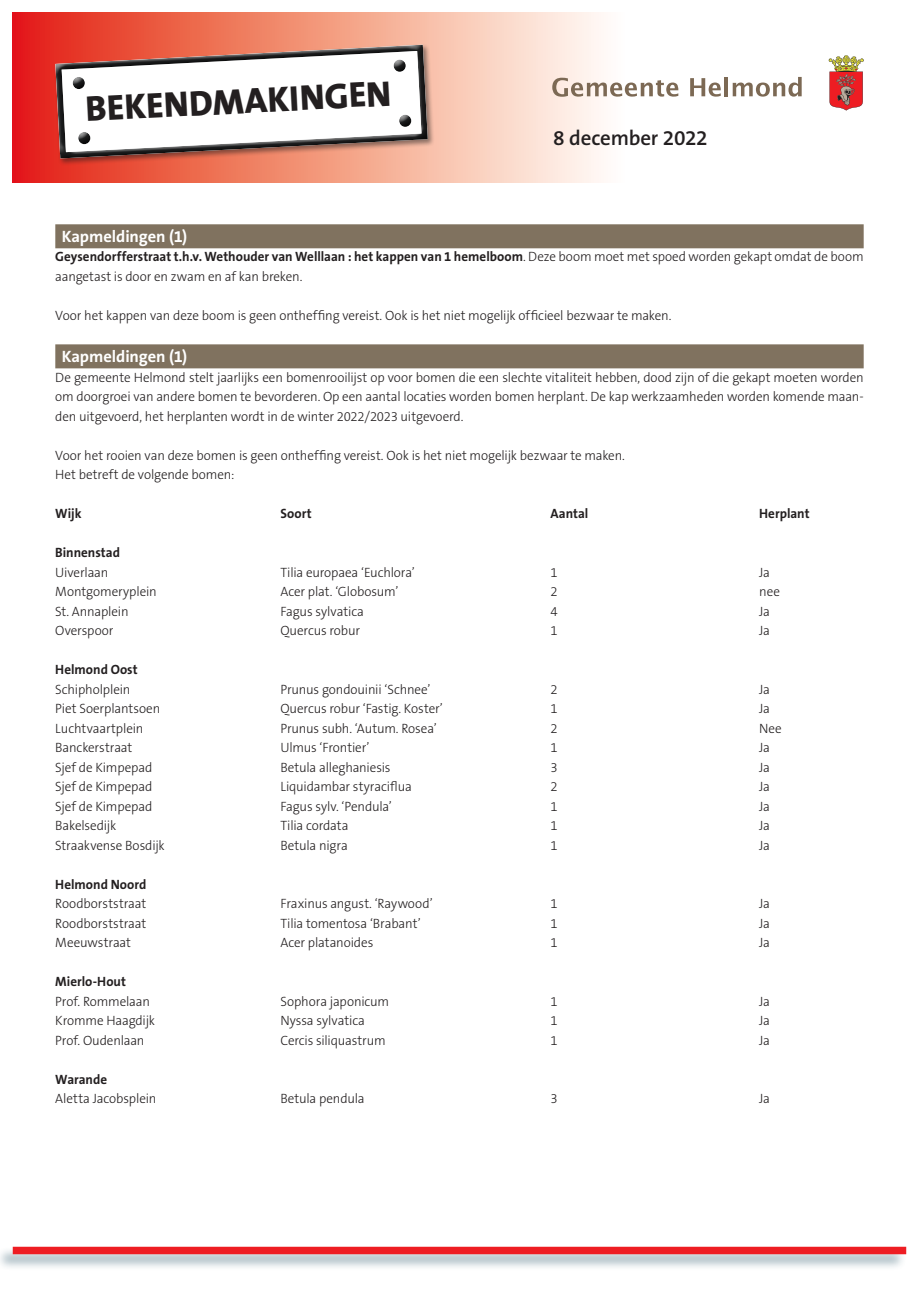
<style>
.page{position:relative;width:919px;height:1289px;background:#fff}
.page>*{position:absolute;margin:0;border:0;box-sizing:border-box;transform-origin:0 0}
.t1{font:800 36px "The Sans B8";color:#231f20}
.t2{font:600 21px "The Sans B6";letter-spacing:-.01em;color:#231f20}
.Titel_in_balk__warm{font:700 16.5px "The Sans B7";letter-spacing:-.005em;color:#fff}
.Bekendmakingen_platt{font:300 13.5px/19.5px "The Sans B3";letter-spacing:-.01em;color:#231f20}
.Bekendmakingen_platt-2{font:700 13.5px "The Sans B7";color:#231f20}
.s1{font-family:"The Sans B7";font-weight:700}
</style>
<div class="page">
<div style="left:55px;top:224px;width:808px;height:24px;background:#80725f"></div>
<div style="left:55px;top:344px;width:808px;height:24px;background:#80725f"></div>
<div style="left:0;top:1246px;width:906px;height:24px;background:#3f6778;opacity:.5"></div>
<div style="left:13px;top:1246px;width:893px;height:8px;background:#ee1d23"></div>
<div style="left:13px;top:13px;width:616px;height:170px;background:linear-gradient(to right,#e4230b,#fffff8)"></div>
<svg style="left:552px;top:78px;width:126px;height:19px"></svg>
<svg style="left:690px;top:78px;width:30px;height:19px"></svg>
<hr style="left:724px;top:77px;width:4px;height:19px;background:#7c6954">
<svg style="left:732px;top:77px;width:69px;height:20px"></svg>
<svg style="left:828px;top:55px;width:35px;height:56px"></svg>
<div style="left:54px;top:43px;width:381px;height:123px;background:#1d1e1f;opacity:.5"></div>
<svg style="left:55px;top:44px;width:374px;height:115px"></svg>
<div style="left:73px;top:75px;width:14px;height:11px;background:#fff"></div>
<div style="left:73px;top:77px;width:14px;height:15px;background:#1d1e1f;opacity:.75"></div>
<div style="left:393px;top:58px;width:15px;height:11px;background:#fff;opacity:.75"></div>
<div style="left:393px;top:60px;width:15px;height:14px;background:#1d1e1f;opacity:.75"></div>
<div style="left:78px;top:130px;width:15px;height:11px;background:#fff"></div>
<div style="left:78px;top:132px;width:15px;height:15px;background:#1d1e1f;opacity:.75"></div>
<div style="left:399px;top:113px;width:14px;height:11px;background:#fff"></div>
<div style="left:399px;top:115px;width:14px;height:14px;background:#1d1e1f;opacity:.75"></div>
<h1 class="t1" style="left:85px;top:90px;width:307px;rotate:-3deg">BEKENDMAKINGEN</h1>
<h2 class="t2" style="left:553px;top:126px;width:156px">8 december 2022</h2>
<h1 class="Titel_in_balk__warm" style="left:62px;top:227px;width:127px">Kapmeldingen (1)</h1>
<p class="Bekendmakingen_platt" style="left:55px;top:247px;width:809px"><span class="s1">Geysendorfferstraat t.h.v. Wethouder van Welllaan : het kappen van 1 hemelboom</span>. Deze boom moet met spoed worden gekapt omdat de boom aangetast is door en zwam en af kan breken.</p>
<p class="Bekendmakingen_platt" style="left:55px;top:306px;width:617px">Voor het kappen van deze boom is geen ontheffing vereist. Ook is het niet mogelijk officieel bezwaar te maken.</p>
<h1 class="Titel_in_balk__warm" style="left:62px;top:347px;width:127px">Kapmeldingen (1)</h1>
<p class="Bekendmakingen_platt" style="left:55px;top:367px;width:809px;text-align:justify">De gemeente Helmond stelt jaarlijks een bomenrooilijst op voor bomen die een slechte vitaliteit hebben, dood zijn of die gekapt moeten worden om doorgroei van andere bomen te bevorderen. Op een aantal locaties worden bomen herplant. De kap werkzaamheden worden komende maan&shy;den uitgevoerd, het herplanten wordt in de winter 2022/2023 uitgevoerd.</p>
<p class="Bekendmakingen_platt" style="left:55px;top:445px;width:571px">Voor het rooien van deze bomen is geen ontheffing vereist. Ook is het niet mogelijk bezwaar te maken.</p>
<p class="Bekendmakingen_platt" style="left:55px;top:465px;width:181px">Het betreft de volgende bomen:</p>
<p class="Bekendmakingen_platt-2" style="left:55px;top:506px;width:28px">Wijk</p>
<p class="Bekendmakingen_platt-2" style="left:280px;top:506px;width:33px">Soort</p>
<p class="Bekendmakingen_platt-2" style="left:550px;top:506px;width:39px">Aantal</p>
<p class="Bekendmakingen_platt-2" style="left:759px;top:506px;width:52px">Herplant</p>
<p class="Bekendmakingen_platt-2" style="left:55px;top:545px;width:66px">Binnenstad</p>
<p class="Bekendmakingen_platt" style="left:55px;top:562px;width:54px">Uiverlaan</p>
<p class="Bekendmakingen_platt" style="left:280px;top:562px;width:136px">Tilia europaea ‘Euchlora’</p>
<p class="Bekendmakingen_platt" style="left:550px;top:562px;width:9px">1</p>
<p class="Bekendmakingen_platt" style="left:759px;top:562px;width:12px">Ja</p>
<p class="Bekendmakingen_platt" style="left:55px;top:582px;width:103px">Montgomeryplein</p>
<p class="Bekendmakingen_platt" style="left:280px;top:582px;width:119px">Acer plat. ‘Globosum’</p>
<p class="Bekendmakingen_platt" style="left:550px;top:582px;width:9px">2</p>
<p class="Bekendmakingen_platt" style="left:759px;top:582px;width:22px">nee</p>
<p class="Bekendmakingen_platt" style="left:55px;top:601px;width:75px">St. Annaplein</p>
<p class="Bekendmakingen_platt" style="left:280px;top:601px;width:85px">Fagus sylvatica</p>
<p class="Bekendmakingen_platt" style="left:550px;top:601px;width:9px">4</p>
<p class="Bekendmakingen_platt" style="left:759px;top:601px;width:12px">Ja</p>
<p class="Bekendmakingen_platt" style="left:55px;top:621px;width:60px">Overspoor</p>
<p class="Bekendmakingen_platt" style="left:280px;top:621px;width:81px">Quercus robur</p>
<p class="Bekendmakingen_platt" style="left:550px;top:621px;width:9px">1</p>
<p class="Bekendmakingen_platt" style="left:759px;top:621px;width:12px">Ja</p>
<p class="Bekendmakingen_platt-2" style="left:55px;top:662px;width:84px">Helmond Oost</p>
<p class="Bekendmakingen_platt" style="left:55px;top:679px;width:77px">Schipholplein</p>
<p class="Bekendmakingen_platt" style="left:280px;top:679px;width:152px">Prunus gondouinii ‘Schnee’</p>
<p class="Bekendmakingen_platt" style="left:550px;top:679px;width:9px">2</p>
<p class="Bekendmakingen_platt" style="left:759px;top:679px;width:12px">Ja</p>
<p class="Bekendmakingen_platt" style="left:55px;top:699px;width:106px">Piet Soerplantsoen</p>
<p class="Bekendmakingen_platt" style="left:280px;top:699px;width:164px">Quercus robur ‘Fastig. Koster’</p>
<p class="Bekendmakingen_platt" style="left:550px;top:699px;width:9px">1</p>
<p class="Bekendmakingen_platt" style="left:759px;top:699px;width:12px">Ja</p>
<p class="Bekendmakingen_platt" style="left:55px;top:718px;width:90px">Luchtvaartplein</p>
<p class="Bekendmakingen_platt" style="left:280px;top:718px;width:158px">Prunus subh. ‘Autum. Rosea’</p>
<p class="Bekendmakingen_platt" style="left:550px;top:718px;width:9px">2</p>
<p class="Bekendmakingen_platt" style="left:759px;top:718px;width:24px">Nee</p>
<p class="Bekendmakingen_platt" style="left:55px;top:738px;width:79px">Banckerstraat</p>
<p class="Bekendmakingen_platt" style="left:280px;top:738px;width:90px">Ulmus ‘Frontier’</p>
<p class="Bekendmakingen_platt" style="left:550px;top:738px;width:9px">1</p>
<p class="Bekendmakingen_platt" style="left:759px;top:738px;width:12px">Ja</p>
<p class="Bekendmakingen_platt" style="left:55px;top:757px;width:98px">Sjef de Kimpepad</p>
<p class="Bekendmakingen_platt" style="left:280px;top:757px;width:111px">Betula alleghaniesis</p>
<p class="Bekendmakingen_platt" style="left:550px;top:757px;width:9px">3</p>
<p class="Bekendmakingen_platt" style="left:759px;top:757px;width:12px">Ja</p>
<p class="Bekendmakingen_platt" style="left:55px;top:777px;width:98px">Sjef de Kimpepad</p>
<p class="Bekendmakingen_platt" style="left:280px;top:777px;width:133px">Liquidambar styraciflua</p>
<p class="Bekendmakingen_platt" style="left:550px;top:777px;width:9px">2</p>
<p class="Bekendmakingen_platt" style="left:759px;top:777px;width:12px">Ja</p>
<p class="Bekendmakingen_platt" style="left:55px;top:796px;width:98px">Sjef de Kimpepad</p>
<p class="Bekendmakingen_platt" style="left:280px;top:796px;width:113px">Fagus sylv. ‘Pendula’</p>
<p class="Bekendmakingen_platt" style="left:550px;top:796px;width:9px">1</p>
<p class="Bekendmakingen_platt" style="left:759px;top:796px;width:12px">Ja</p>
<p class="Bekendmakingen_platt" style="left:55px;top:816px;width:62px">Bakelsedijk</p>
<p class="Bekendmakingen_platt" style="left:280px;top:816px;width:70px">Tilia cordata</p>
<p class="Bekendmakingen_platt" style="left:550px;top:816px;width:9px">1</p>
<p class="Bekendmakingen_platt" style="left:759px;top:816px;width:12px">Ja</p>
<p class="Bekendmakingen_platt" style="left:55px;top:835px;width:111px">Straakvense Bosdijk</p>
<p class="Bekendmakingen_platt" style="left:280px;top:835px;width:69px">Betula nigra</p>
<p class="Bekendmakingen_platt" style="left:550px;top:835px;width:9px">1</p>
<p class="Bekendmakingen_platt" style="left:759px;top:835px;width:12px">Ja</p>
<p class="Bekendmakingen_platt-2" style="left:55px;top:877px;width:93px">Helmond Noord</p>
<p class="Bekendmakingen_platt" style="left:55px;top:894px;width:93px">Roodborststraat</p>
<p class="Bekendmakingen_platt" style="left:280px;top:894px;width:154px">Fraxinus angust. ‘Raywood’</p>
<p class="Bekendmakingen_platt" style="left:550px;top:894px;width:9px">1</p>
<p class="Bekendmakingen_platt" style="left:759px;top:894px;width:12px">Ja</p>
<p class="Bekendmakingen_platt" style="left:55px;top:913px;width:93px">Roodborststraat</p>
<p class="Bekendmakingen_platt" style="left:280px;top:913px;width:142px">Tilia tomentosa ‘Brabant’</p>
<p class="Bekendmakingen_platt" style="left:550px;top:913px;width:9px">1</p>
<p class="Bekendmakingen_platt" style="left:759px;top:913px;width:12px">Ja</p>
<p class="Bekendmakingen_platt" style="left:55px;top:933px;width:77px">Meeuwstraat</p>
<p class="Bekendmakingen_platt" style="left:280px;top:933px;width:94px">Acer platanoides</p>
<p class="Bekendmakingen_platt" style="left:550px;top:933px;width:9px">1</p>
<p class="Bekendmakingen_platt" style="left:759px;top:933px;width:12px">Ja</p>
<p class="Bekendmakingen_platt-2" style="left:55px;top:974px;width:72px">Mierlo-Hout</p>
<p class="Bekendmakingen_platt" style="left:55px;top:991px;width:96px">Prof. Rommelaan</p>
<p class="Bekendmakingen_platt" style="left:280px;top:991px;width:110px">Sophora japonicum</p>
<p class="Bekendmakingen_platt" style="left:550px;top:991px;width:9px">1</p>
<p class="Bekendmakingen_platt" style="left:759px;top:991px;width:12px">Ja</p>
<p class="Bekendmakingen_platt" style="left:55px;top:1011px;width:101px">Kromme Haagdijk</p>
<p class="Bekendmakingen_platt" style="left:280px;top:1011px;width:86px">Nyssa sylvatica</p>
<p class="Bekendmakingen_platt" style="left:550px;top:1011px;width:9px">1</p>
<p class="Bekendmakingen_platt" style="left:759px;top:1011px;width:12px">Ja</p>
<p class="Bekendmakingen_platt" style="left:55px;top:1030px;width:91px">Prof. Oudenlaan</p>
<p class="Bekendmakingen_platt" style="left:280px;top:1030px;width:107px">Cercis siliquastrum</p>
<p class="Bekendmakingen_platt" style="left:550px;top:1030px;width:9px">1</p>
<p class="Bekendmakingen_platt" style="left:759px;top:1030px;width:12px">Ja</p>
<p class="Bekendmakingen_platt-2" style="left:55px;top:1072px;width:53px">Warande</p>
<p class="Bekendmakingen_platt" style="left:55px;top:1089px;width:103px">Aletta Jacobsplein</p>
<p class="Bekendmakingen_platt" style="left:280px;top:1089px;width:86px">Betula pendula</p>
<p class="Bekendmakingen_platt" style="left:550px;top:1089px;width:9px">3</p>
<p class="Bekendmakingen_platt" style="left:759px;top:1089px;width:12px">Ja</p>
</div>
